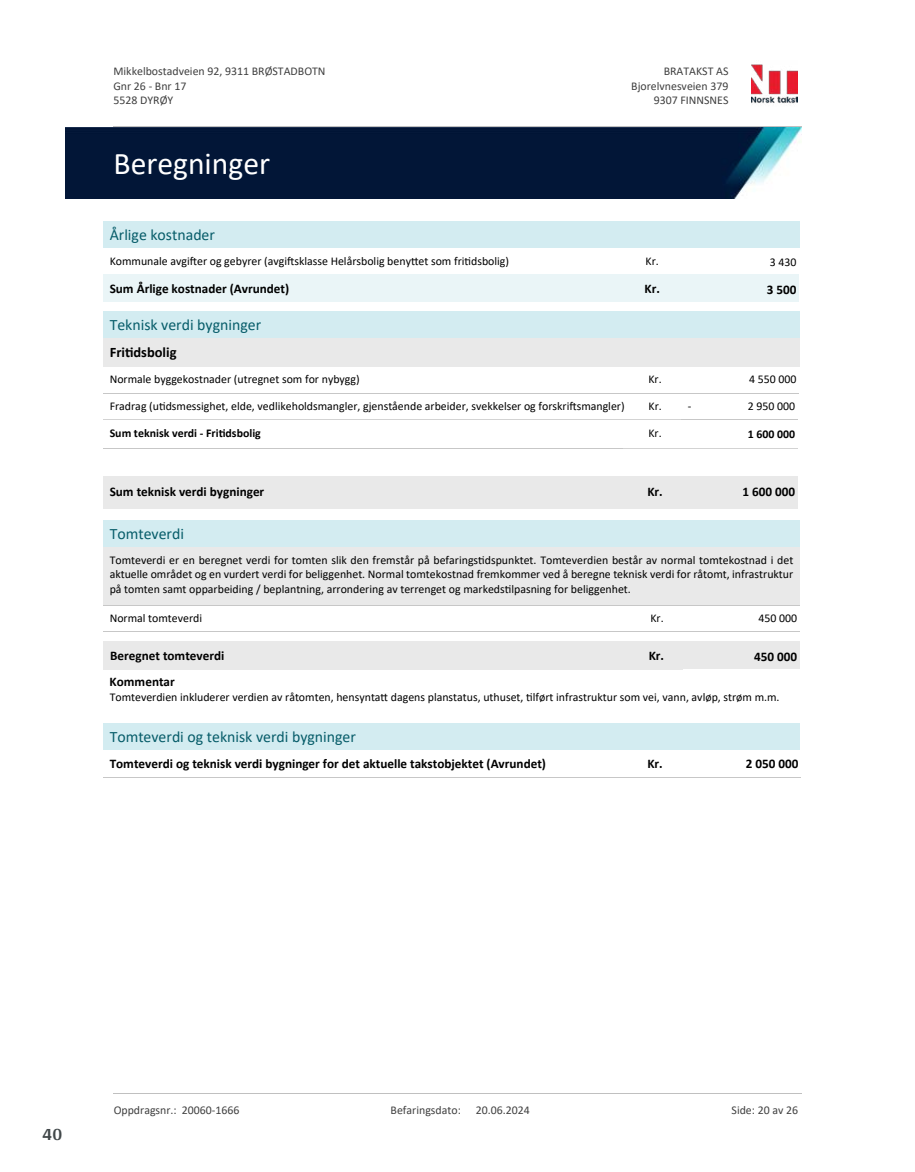
<style>
.page{position:relative;width:915px;height:1172px;background:#fff}
.page>*{position:absolute;margin:0;border:0;box-sizing:border-box;transform-origin:0 0}
.t1{font:31.65px "Calibri";color:#fff}
.t2{font:700 18px "Arya";color:#414749}
.t3{font:15.75px "Calibri";color:#065c69}
.t4{font:700 14.55px "Calibri";color:#000}
.t5{font:700 13.2px "Calibri";color:#000}
.t6{font:11.85px/14.4px "Calibri";color:#000;text-align:justify}
.t7{font:11.85px/14.5px "Calibri";color:#404040}
.t8{font:700 11.85px "Calibri";color:#000}
</style>
<div class="page">
<img style="left:65px;top:128px;width:736px;height:71px">
<div style="left:103px;top:312px;width:695px;height:26px;background:#d3ecf1"></div>
<div style="left:103px;top:338px;width:695px;height:29px;background:#e9e9e9"></div>
<hr style="left:103px;top:393px;width:520px;height:1px;background:#c7c7c7">
<hr style="left:681px;top:393px;width:117px;height:1px;background:#c7c7c7">
<hr style="left:103px;top:420px;width:520px;height:1px;background:#d3d3d3">
<hr style="left:702px;top:420px;width:95px;height:1px;background:#c7c7c7">
<hr style="left:623px;top:420px;width:58px;height:1px;background:#d3d3d3">
<hr style="left:623px;top:393px;width:58px;height:1px;background:#c7c7c7">
<hr style="left:103px;top:448px;width:520px;height:1px;background:#c7c7c7">
<hr style="left:623px;top:448px;width:58px;height:1px;background:#d3d3d3">
<hr style="left:681px;top:448px;width:116px;height:1px;background:#d3d3d3">
<div style="left:103px;top:476px;width:520px;height:33px;background:#e9e9e9"></div>
<div style="left:623px;top:476px;width:58px;height:33px;background:#e9e9e9"></div>
<div style="left:681px;top:476px;width:116px;height:33px;background:#e9e9e9"></div>
<div style="left:103px;top:222px;width:695px;height:26px;background:#d3ecf1"></div>
<div style="left:103px;top:274px;width:521px;height:28px;background:#eaf5f7"></div>
<div style="left:624px;top:274px;width:58px;height:28px;background:#eaf5f7"></div>
<div style="left:682px;top:274px;width:116px;height:28px;background:#eaf5f7"></div>
<div style="left:103px;top:520px;width:696px;height:27px;background:#d3ecf1"></div>
<div style="left:103px;top:547px;width:696px;height:59px;background:#e9e9e9"></div>
<hr style="left:103px;top:605px;width:696px;height:1px;background:#c7c7c7">
<hr style="left:103px;top:632px;width:522px;height:1px;background:#c7c7c7">
<hr style="left:625px;top:632px;width:58px;height:1px;background:#c7c7c7">
<hr style="left:683px;top:632px;width:116px;height:1px;background:#c7c7c7">
<div style="left:104px;top:641px;width:521px;height:29px;background:#e9e9e9"></div>
<div style="left:625px;top:641px;width:58px;height:29px;background:#e9e9e9"></div>
<div style="left:683px;top:641px;width:116px;height:28px;background:#e9e9e9"></div>
<div style="left:103px;top:723px;width:696px;height:27px;background:#d3ecf1"></div>
<hr style="left:103px;top:778px;width:520px;height:1px;background:#c7c7c7">
<hr style="left:623px;top:778px;width:58px;height:1px;background:#c7c7c7">
<hr style="left:681px;top:778px;width:120px;height:1px;background:#c7c7c7">
<img style="left:751px;top:64px;width:46px;height:40px">
<hr style="left:113px;top:127px;width:688px;height:1px;background:#c0c0c0">
<hr style="left:113px;top:1093px;width:688px;height:1px;background:#c0c0c0">
<p class="t7" style="left:113px;top:64px;width:213px">Mikkelbostadveien 92, 9311 BRØSTADBOTN<br>Gnr 26 - Bnr 17<br>5528 DYRØY</p>
<p class="t7" style="left:663px;top:64px;width:66px">BRATAKST AS</p>
<p class="t7" style="left:631px;top:78px;width:99px">Bjorelvnesveien 379</p>
<p class="t7" style="left:653px;top:93px;width:76px">9307 FINNSNES</p>
<h1 class="t1" style="left:113px;top:142px;width:158px">Beregninger</h1>
<h3 class="t3" style="left:110px;top:224px;width:107px">Årlige kostnader</h3>
<p class="t6" style="left:110px;top:253px;width:401px">Kommunale avgi昀琀er og gebyrer (avgi昀琀sklasse Helårsbolig beny琀琀et som fri琀椀dsbolig)</p>
<p class="t6" style="left:645px;top:253px;width:15px">Kr.</p>
<p class="t6" style="left:769px;top:255px;width:28px">3 430</p>
<p class="t5" style="left:110px;top:279px;width:181px">Sum Årlige kostnader (Avrundet)</p>
<p class="t5" style="left:644px;top:279px;width:17px">Kr.</p>
<p class="t5" style="left:766px;top:280px;width:31px">3 500</p>
<h3 class="t3" style="left:110px;top:314px;width:153px">Teknisk verdi bygninger</h3>
<p class="t4" style="left:110px;top:342px;width:68px">Fri琀椀dsbolig</p>
<p class="t6" style="left:110px;top:372px;width:251px">Normale byggekostnader (utregnet som for nybygg)</p>
<p class="t6" style="left:748px;top:372px;width:49px">4 550 000</p>
<p class="t6" style="left:110px;top:398px;width:516px">Fradrag (u琀椀dsmessighet, elde, vedlikeholdsmangler, gjenstående arbeider, svekkelser og forskri昀琀smangler)</p>
<p class="t6" style="left:648px;top:398px;width:15px">Kr.</p>
<p class="t6" style="left:747px;top:398px;width:49px">2 950 000</p>
<p class="t6" style="left:648px;top:372px;width:15px">Kr.</p>
<p class="t6" style="left:687px;top:398px;width:5px">-</p>
<p class="t8" style="left:110px;top:425px;width:153px">Sum teknisk verdi - Fri琀椀dsbolig</p>
<p class="t6" style="left:648px;top:426px;width:15px">Kr.</p>
<p class="t8" style="left:747px;top:426px;width:49px">1 600 000</p>
<p class="t5" style="left:110px;top:483px;width:156px">Sum teknisk verdi bygninger</p>
<p class="t5" style="left:647px;top:483px;width:17px">Kr.</p>
<p class="t5" style="left:742px;top:483px;width:54px">1 600 000</p>
<h3 class="t3" style="left:110px;top:523px;width:76px">Tomteverdi</h3>
<p class="t6" style="left:110px;top:552px;width:685px">Tomteverdi er en beregnet verdi for tomten slik den fremstår på befarings琀椀dspunktet. Tomteverdien består av normal tomtekostnad i det aktuelle området og en vurdert verdi for beliggenhet. Normal tomtekostnad fremkommer ved å beregne teknisk verdi for råtomt, infrastruktur på tomten samt opparbeiding / beplantning, arrondering av terrenget og markeds琀椀lpasning for beliggenhet.</p>
<p class="t6" style="left:110px;top:611px;width:94px">Normal tomteverdi</p>
<p class="t6" style="left:650px;top:611px;width:15px">Kr.</p>
<p class="t6" style="left:758px;top:611px;width:40px">450 000</p>
<p class="t5" style="left:110px;top:646px;width:116px">Beregnet tomteverdi</p>
<p class="t5" style="left:648px;top:646px;width:17px">Kr.</p>
<p class="t5" style="left:754px;top:647px;width:44px">450 000</p>
<p class="t5" style="left:110px;top:673px;width:67px">Kommentar</p>
<p class="t6" style="left:110px;top:690px;width:671px">Tomteverdien inkluderer verdien av råtomten, hensynta琀琀 dagens planstatus, uthuset, 琀椀lført infrastruktur som vei, vann, avløp, strøm m.m.</p>
<h3 class="t3" style="left:110px;top:726px;width:248px">Tomteverdi og teknisk verdi bygninger</h3>
<p class="t5" style="left:110px;top:754px;width:437px">Tomteverdi og teknisk verdi bygninger for det aktuelle takstobjektet (Avrundet)</p>
<p class="t5" style="left:647px;top:754px;width:17px">Kr.</p>
<p class="t5" style="left:745px;top:754px;width:54px">2 050 000</p>
<h2 class="t2" style="left:43px;top:1123px;width:21px">40</h2>
<p class="t7" style="left:114px;top:1102px;width:127px">Oppdragsnr.: 20060-1666</p>
<p class="t7" style="left:390px;top:1102px;width:72px">Befaringsdato:</p>
<p class="t7" style="left:475px;top:1102px;width:55px">20.06.2024</p>
<p class="t7" style="left:731px;top:1102px;width:68px">Side: 20 av 26</p>
</div>
